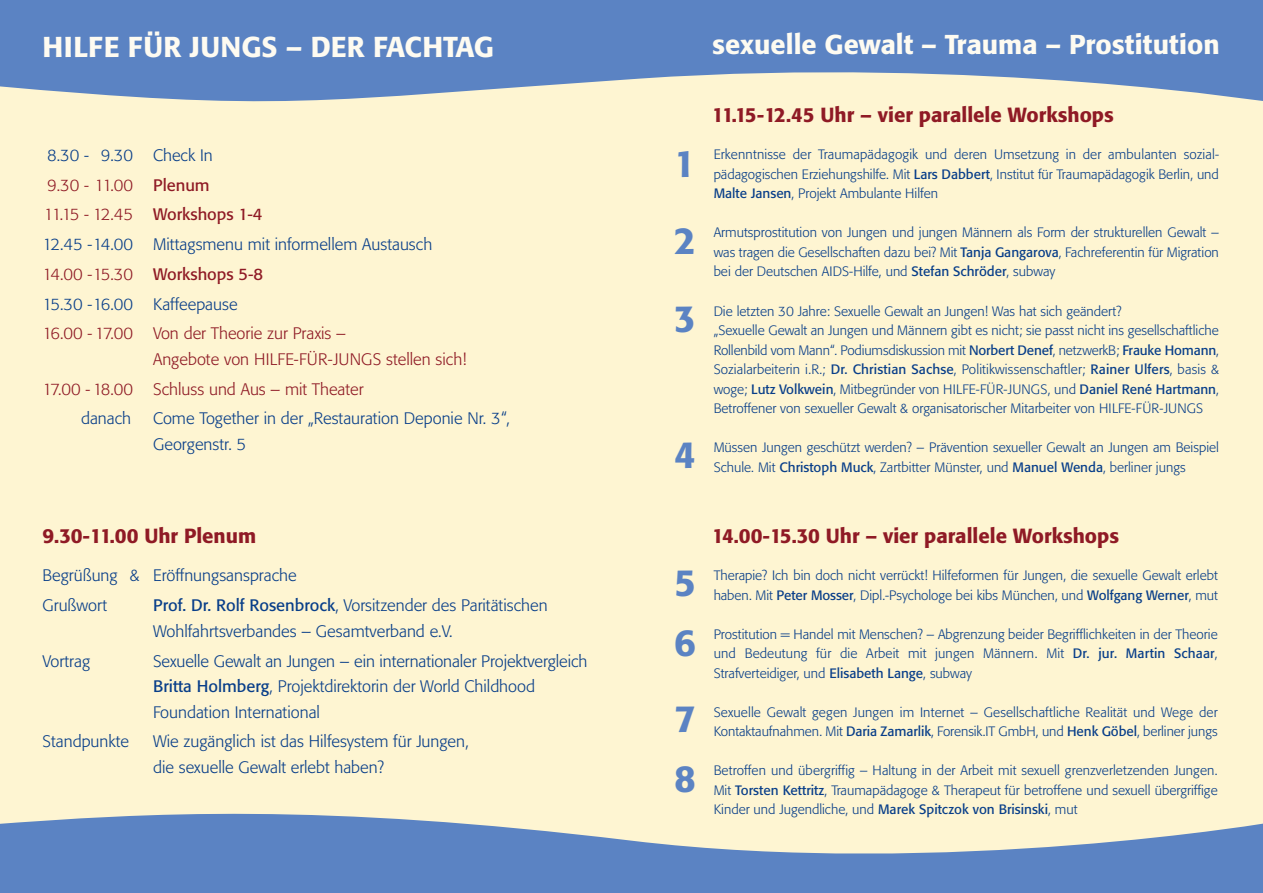
<style>
.page{position:relative;width:1263px;height:893px;background:#fff}
.page>*{position:absolute;margin:0;border:0;box-sizing:border-box;transform-origin:0 0}
.t1{font:500 37.5px/77.4px "Formata BQ";color:#5b83c3}
.t2{font:500 28.5px "Formata BQ";color:#fefbf1}
.t3{font:500 27px "Formata BQ";color:#fefbf1}
.t4{font:500 20.25px "Formata BQ";color:#8f1a25}
.t5{font:300 16.5px/29.7px "Formata BQ";color:#083e89}
.t6{font:300 16.5px/25.5px "Formata BQ";color:#8f1a25}
.t7{font:300 13.5px/19.5px "Formata BQ";color:#083e89;text-align:justify}
.s1{color:#8f1a25}
.s2{font-weight:400;color:#8f1a25}
.s3{font-weight:400}
</style>
<div class="page">
<div style="left:1px;top:0;width:1262px;height:893px;background:#fef5d2"></div>
<svg style="left:1px;top:0;width:1262px;height:102px;background:#7394c5"></svg>
<svg style="left:1px;top:813px;width:1262px;height:80px;fill:#5b83c3"></svg>
<h2 class="t2" style="left:43px;top:34px;width:453px">HILFE FÜR JUNGS – DER FACHTAG</h2>
<h3 class="t3" style="left:712px;top:32px;width:509px">sexuelle Gewalt – Trauma – Prostitution</h3>
<p class="t5" style="left:43px;top:142px;width:391px">8.30 - 9.30 Check In<br><span class="s1">9.30 - 11.00</span> <span class="s2">Plenum<br></span><span class="s1">11.15 - 12.45</span> <span class="s2">Workshops 1-4<br></span>12.45 -14.00 Mittagsmenu mit informellem Austausch<br><span class="s1">14.00 -15.30</span> <span class="s2">Workshops 5-8<br></span>15.30 -16.00 Kaffeepause</p>
<p class="t6" style="left:153px;top:322px;width:315px;text-indent:-111px">16.00 - 17.00 Von der Theorie zur Praxis –<br>Angebote von HILFE-FÜR-JUNGS stellen sich!</p>
<p class="t6" style="left:43px;top:377px;width:323px">17.00 - 18.00 Schluss und Aus – mit Theater</p>
<p class="t5" style="left:81px;top:405px;width:52px">danach</p>
<p class="t5" style="left:153px;top:407px;width:358px;line-height:25.5px">Come Together in der „Restauration Deponie Nr. 3“,<br>Georgenstr. 5</p>
<h3 class="t4" style="left:43px;top:527px;width:215px">9.30-11.00 Uhr Plenum</h3>
<p class="t5" style="left:43px;top:562px;width:256px">Begrüßung &amp; Eröffnungsansprache<br>Grußwort</p>
<p class="t5" style="left:153px;top:594px;width:396px;line-height:25.5px"><span class="s3">Prof. Dr. Rolf Rosenbrock</span>, Vorsitzender des Paritätischen<br>Wohlfahrtsverbandes – Gesamtverband e.V.</p>
<p class="t5" style="left:43px;top:647px;width:49px">Vortrag</p>
<p class="t5" style="left:153px;top:649px;width:436px;line-height:25.5px">Sexuelle Gewalt an Jungen – ein internationaler Projektvergleich<br><span class="s3">Britta Holmberg</span>, Projektdirektorin der World Childhood<br>Foundation International</p>
<p class="t5" style="left:43px;top:728px;width:88px">Standpunkte</p>
<p class="t5" style="left:153px;top:730px;width:317px;line-height:25.5px">Wie zugänglich ist das Hilfesystem für Jungen, die sexuelle Gewalt erlebt haben?</p>
<h1 class="t1" style="left:674px;top:128px;width:23px;text-align:justify">1<br>2<br>3</h1>
<h1 class="t1" style="left:674px;top:419px;width:23px">4</h1>
<h3 class="t4" style="left:712px;top:106px;width:403px">11.15-12.45 Uhr – vier parallele Workshops</h3>
<p class="t7" style="left:714px;top:146px;width:507px">Erkenntnisse der Traumapädagogik und deren Umsetzung in der ambulanten sozial - pädagogischen Erziehungshilfe. Mit <span class="s3">Lars Dabbert</span>, Institut für Traumapädagogik Berlin, und <span class="s3">Malte Jansen</span>, Projekt Ambulante Hilfen</p>
<p class="t7" style="left:714px;top:224px;width:507px">Armutsprostitution von Jungen und jungen Männern als Form der strukturellen Gewalt – was tragen die Gesellschaften dazu bei? Mit <span class="s3">Tanja Gangarova</span>, Fachreferentin für Migration bei der Deutschen AIDS-Hilfe, und <span class="s3">Stefan Schröder</span>, subway</p>
<p class="t7" style="left:714px;top:302px;width:507px;text-align:left">Die letzten 30 Jahre: Sexuelle Gewalt an Jungen! Was hat sich geändert?<br>„Sexuelle Gewalt an Jungen und Männern gibt es nicht; sie passt nicht ins gesellschaftliche Rollenbild vom Mann“. Podiumsdiskussion mit <span class="s3">Norbert Denef</span>, netzwerkB; <span class="s3">Frauke Homann</span>, Sozialarbeiterin i.R.; <span class="s3">Dr. Christian Sachse</span>, Politikwissenschaftler; <span class="s3">Rainer Ulfers</span>, basis &amp; woge; <span class="s3">Lutz Volkwein</span>, Mitbegründer von HILFE-FÜR-JUNGS, und <span class="s3">Daniel René Hartmann</span>, Betroffener von sexueller Gewalt &amp; organisatorischer Mitarbeiter von HILFE-FÜR-JUNGS</p>
<p class="t7" style="left:714px;top:439px;width:507px">Müssen Jungen geschützt werden? – Prävention sexueller Gewalt an Jungen am Beispiel<br>Schule. Mit <span class="s3">Christoph Muck</span>, Zartbitter Münster, und <span class="s3">Manuel Wenda</span>, berliner jungs</p>
<h1 class="t1" style="left:674px;top:556px;width:23px;line-height:59.4px">5<br>6</h1>
<h1 class="t1" style="left:674px;top:693px;width:23px;line-height:59.1px">7<br>8</h1>
<h3 class="t4" style="left:712px;top:527px;width:408px">14.00-15.30 Uhr – vier parallele Workshops</h3>
<p class="t7" style="left:714px;top:567px;width:505px">Therapie? Ich bin doch nicht verrückt! Hilfeformen für Jungen, die sexuelle Gewalt erlebt haben. Mit <span class="s3">Peter Mosser</span>, Dipl.-Psychologe bei kibs München, und <span class="s3">Wolfgang Werner</span>, mut</p>
<p class="t7" style="left:714px;top:625px;width:505px">Prostitution = Handel mit Menschen? – Abgrenzung beider Begrifflichkeiten in der Theorie und Bedeutung für die Arbeit mit jungen Männern. Mit <span class="s3">Dr. jur. Martin Schaar</span>, Strafverteidiger, und <span class="s3">Elisabeth Lange</span>, subway</p>
<p class="t7" style="left:714px;top:703px;width:505px">Sexuelle Gewalt gegen Jungen im Internet – Gesellschaftliche Realität und Wege der<br>Kontakt aufnahmen. Mit <span class="s3">Daria Zamarlik</span>, Forensik.IT GmbH, und <span class="s3">Henk Göbel</span>, berliner jungs</p>
<p class="t7" style="left:714px;top:762px;width:505px">Betroffen und übergriffig – Haltung in der Arbeit mit sexuell grenzverletzenden Jungen.<br>Mit <span class="s3">Torsten Kettritz</span>, Traumapädagoge &amp; Therapeut für betroffene und sexuell übergriffige Kinder und Jugendliche, und <span class="s3">Marek Spitczok von Brisinski</span>, mut</p>
</div>
